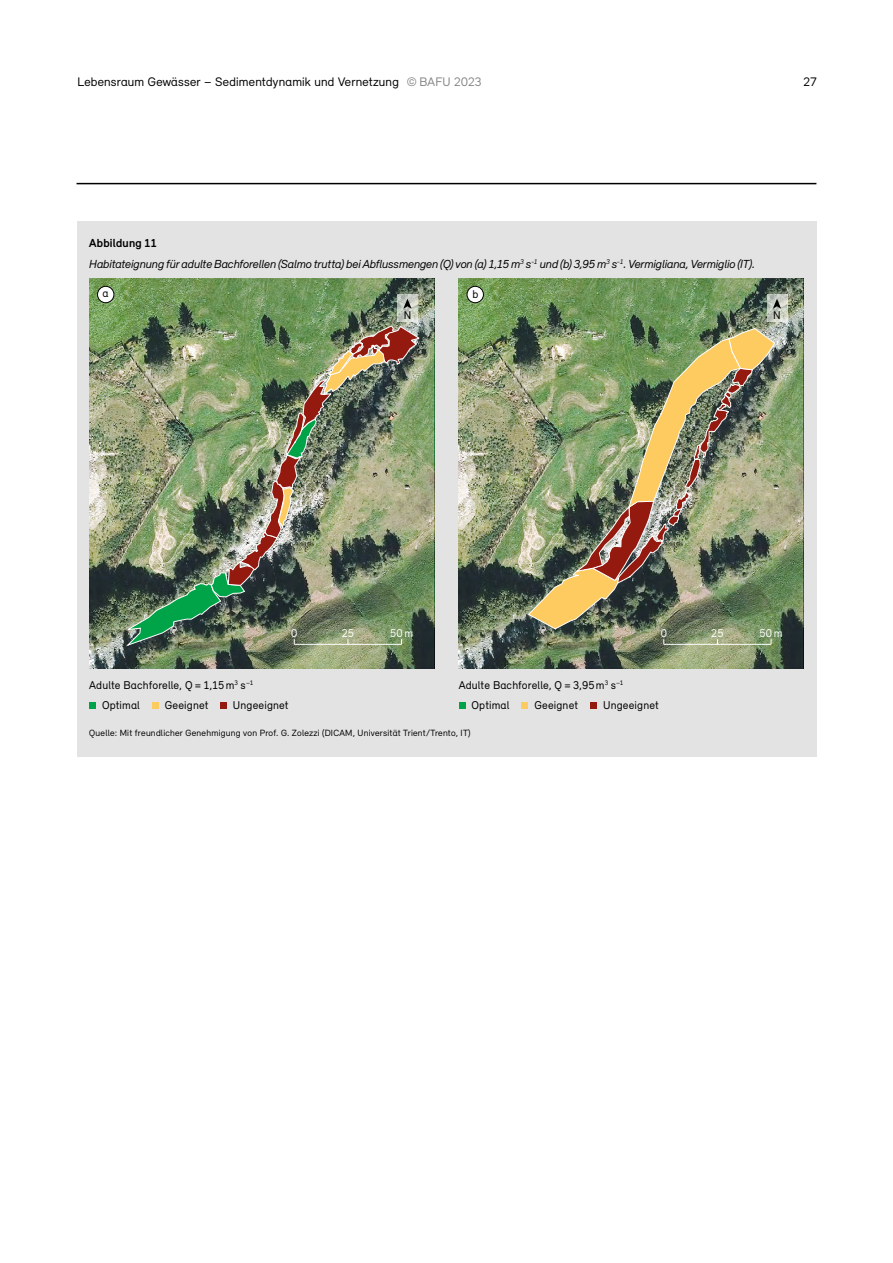
<style>
.page{position:relative;width:893px;height:1263px;background:#fff}
.page>*{position:absolute;margin:0;border:0;box-sizing:border-box;transform-origin:0 0}
.t1{font:12.75px "Relevant";letter-spacing:.015em;color:#000}
._08_Legende_Titel{font:italic 12px/21.3px "Relevant";letter-spacing:-.005em;color:#000}
.t2{font:11.55px/20.5px "Relevant";letter-spacing:.01em;color:#000}
.t3{font:11.55px "Relevant";letter-spacing:.015em;color:#fff}
._08_Quelle{font:9.3px "Relevant";letter-spacing:.025em;color:#000}
.s1{color:#878787}
.s2{font-weight:700;font-style:normal}
</style>
<div class="page">
<hr style="left:77px;top:183px;width:739px;height:1px;background:#000">
<div style="left:77px;top:221px;width:739px;height:536px;background:#e3e3e3"></div>
<img style="left:89px;top:278px;width:345px;height:390px">
<div style="left:98px;top:286px;width:16px;height:17px;background:#fff;border-radius:50%"></div>
<div style="left:97px;top:286px;width:17px;height:17px;border:1px solid #000;border-radius:50%"></div>
<div style="left:89px;top:702px;width:7px;height:7px;background:#00a448"></div>
<div style="left:152px;top:702px;width:7px;height:7px;background:#fdcb60"></div>
<div style="left:220px;top:702px;width:7px;height:7px;background:#941a10"></div>
<img style="left:125px;top:325px;width:296px;height:322px">
<svg style="left:397px;top:294px;width:21px;height:28px"></svg>
<svg style="left:403px;top:299px;width:9px;height:10px"></svg>
<img style="left:459px;top:278px;width:345px;height:390px">
<div style="left:467px;top:286px;width:16px;height:17px;background:#fff;border-radius:50%"></div>
<div style="left:467px;top:286px;width:17px;height:17px;border:1px solid #000;border-radius:50%"></div>
<img style="left:527px;top:328px;width:249px;height:302px">
<hr style="left:664px;top:644px;width:107px;height:1px;background:#fff">
<div style="left:459px;top:702px;width:6px;height:7px;background:#00a448"></div>
<div style="left:522px;top:702px;width:6px;height:7px;background:#fdcb60"></div>
<div style="left:590px;top:702px;width:7px;height:7px;background:#941a10"></div>
<svg style="left:767px;top:294px;width:20px;height:28px"></svg>
<svg style="left:773px;top:299px;width:8px;height:10px"></svg>
<p class="t1" style="left:77px;top:74px;width:406px">Lebensraum Gewässer – Sedimentdynamik und Vernetzung <span class="s1">© BAFU 2023</span></p>
<p class="t1" style="left:804px;top:74px;width:15px">27</p>
<p class="_08_Legende_Titel" style="left:89px;top:231px;width:667px"><span class="s2">Abbildung 11<br></span>Habitateignung für adulte Bachforellen (Salmo trutta) bei Abflussmengen (Q) von (a) 1,15 m<sup>3</sup> s<sup>-1</sup> und (b) 3,95 m<sup>3</sup> s<sup>-1</sup>. Vermigliana, Vermiglio (IT).</p>
<p class="t2" style="left:102px;top:283px;width:8px">a</p>
<p class="t2" style="left:404px;top:304px;width:9px">N</p>
<p class="t2" style="left:472px;top:283px;width:7px">b</p>
<p class="t2" style="left:773px;top:304px;width:9px">N</p>
<p class="t3" style="left:291px;top:626px;width:8px">0</p>
<p class="t3" style="left:342px;top:626px;width:14px">25</p>
<p class="t3" style="left:390px;top:626px;width:25px">50m</p>
<p class="t3" style="left:661px;top:626px;width:8px">0</p>
<p class="t3" style="left:711px;top:626px;width:14px">25</p>
<p class="t3" style="left:759px;top:626px;width:25px">50m</p>
<p class="t2" style="left:102px;top:674px;width:153px;text-indent:-13px">Adulte Bachforelle, Q = 1,15m<sup>3</sup> s<sup>–1<br></sup>Optimal</p>
<p class="t2" style="left:165px;top:695px;width:45px">Geeignet</p>
<p class="t2" style="left:233px;top:695px;width:57px">Ungeeignet</p>
<p class="t2" style="left:471px;top:674px;width:153px;text-indent:-13px">Adulte Bachforelle, Q = 3,95m<sup>3</sup> s<sup>–1<br></sup>Optimal</p>
<p class="t2" style="left:534px;top:695px;width:45px">Geeignet</p>
<p class="t2" style="left:603px;top:695px;width:57px">Ungeeignet</p>
<p class="_08_Quelle" style="left:89px;top:727px;width:383px">Quelle: Mit freundlicher Genehmigung von Prof. G. Zolezzi (DICAM, Universität Trient/Trento, IT)</p>
</div>
